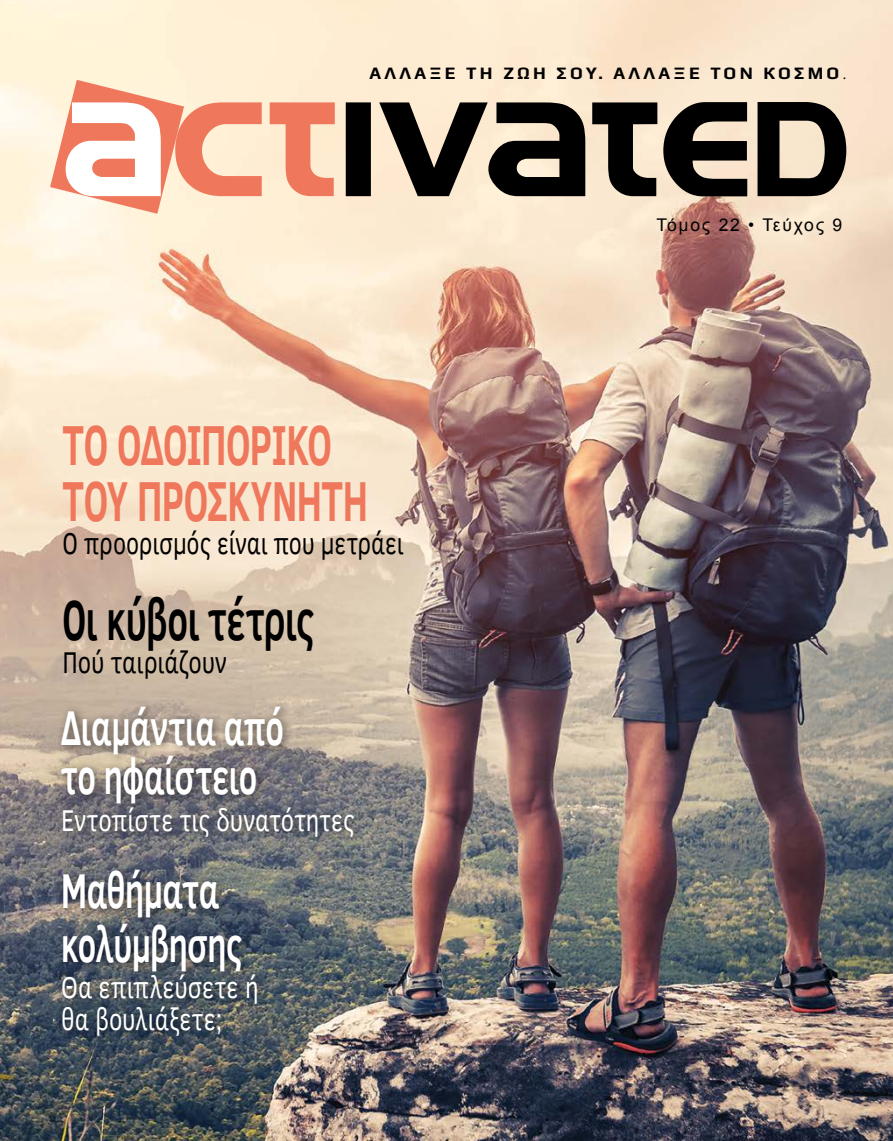
<style>
.page{position:relative;width:893px;height:1141px;background:#fff}
.page>*{position:absolute;margin:0;border:0;box-sizing:border-box;transform-origin:0 0}
.t1{font:700 57.75px/56px "Clear Sans";letter-spacing:-.02em;color:#ef775b;scale:.64 1}
.t2{font:700 57.75px "Clear Sans";letter-spacing:-.015em;color:#000;scale:.62 1}
.t3{font:700 50.05px/49px "Clear Sans";letter-spacing:-.015em;color:#fff;scale:.64 1}
.t4{font:30.8px/31.5px "Clear Sans";color:#fff;scale:.77 1}
.t5{font:30.8px "Clear Sans";letter-spacing:-.005em;color:#000;scale:.75 1}
.t6{font:30.8px "Clear Sans";letter-spacing:-.005em;color:#000;scale:.77 1}
.t7{font:700 17.5px "Play";letter-spacing:.19em;color:#000}
.t8{font:17.5px "Arial";letter-spacing:.1em;color:#000}
.s1{font-family:"Minion Pro";font-weight:400;font-size:15.75px}
</style>
<div class="page">
<img style="left:0;top:0;width:893px;height:1141px">
<svg style="left:346px;top:102px;width:500px;height:94px;fill:#000"></svg>
<svg style="left:50px;top:80px;width:285px;height:134px"></svg>
<div style="left:55px;top:700px;width:310px;height:346px;background:#000;opacity:.55"></div>
<p class="t7" style="left:369px;top:63px;width:478px">ΑΛΛΑΞΕ ΤΗ ΖΩΗ ΣΟΥ. ΑΛΛΑΞΕ ΤΟΝ ΚΟΣΜΟ<span class="s1">.</span></p>
<h1 class="t1" style="left:63px;top:415px;width:479px">ΤΟ ΟΔΟΙΠΟΡΙΚΟ<br>ΤΟΥ ΠΡΟΣΚΥΝΗΤΗ</h1>
<p class="t5" style="left:63px;top:523px;width:456px">Ο προορισμός είναι που μετράει</p>
<h1 class="t2" style="left:63px;top:578px;width:408px">Οι κύβοι τέτρις</h1>
<p class="t6" style="left:63px;top:642px;width:215px">Πού ταιριάζουν</p>
<h2 class="t3" style="left:61px;top:701px;width:349px">Διαμάντια από το ηφαίστειο</h2>
<p class="t4" style="left:61px;top:804px;width:382px">Εντοπίστε τις δυνατότητες</p>
<h2 class="t3" style="left:61px;top:861px;width:285px;line-height:53.9px">Μαθήματα κολύμβησης</h2>
<p class="t4" style="left:61px;top:971px;width:258px">Θα επιπλεύσετε ή θα βουλιάξετε;</p>
<p class="t8" style="left:657px;top:214px;width:187px">Τόμος 22 • Τεύχος 9</p>
</div>
